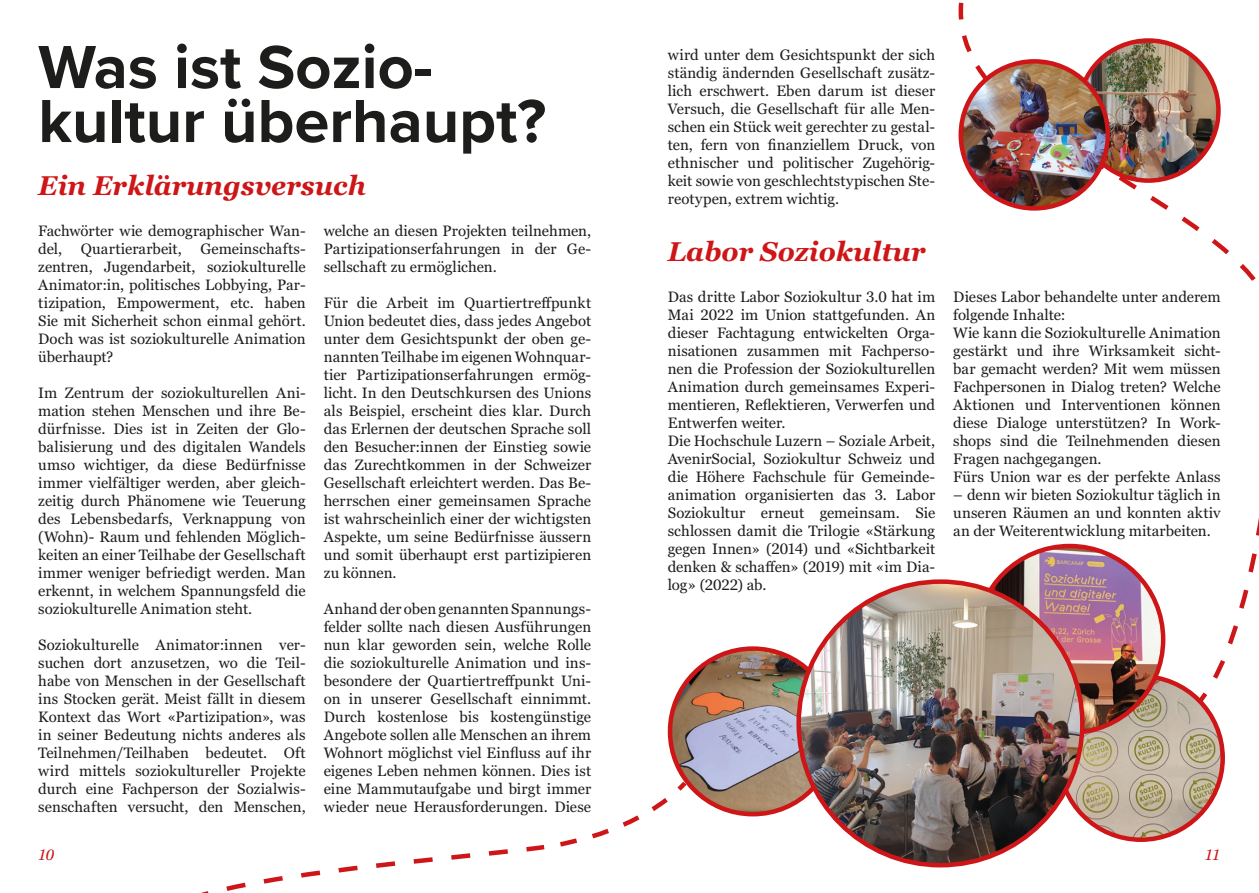
<style>
.page{position:relative;width:1259px;height:893px;background:#fff}
.page>*{position:absolute;margin:0;border:0;box-sizing:border-box;transform-origin:0 0}
.t1{font:700 63px/54px "Proxima Nova";color:#1d1d1b}
.t2{font:italic 700 27px "Georgia Pro";color:#ce1517}
.t3{font:15px/18px "Georgia Pro";color:#1d1d1b;text-align:justify}
.t4{font:italic 15px "Georgia Pro";color:#ce1517}
</style>
<div class="page">
<svg style="left:958px;top:2px;width:301px;height:705px"></svg>
<svg style="left:201px;top:779px;width:488px;height:114px"></svg>
<img style="left:1078px;top:41px;width:140px;height:140px;border-radius:70px">
<div style="left:1076px;top:38px;width:144px;height:145px;border:4px solid #ce1517;border-radius:50%"></div>
<img style="left:960px;top:61px;width:147px;height:147px;border-radius:74px">
<div style="left:958px;top:59px;width:152px;height:152px;border:4px solid #ce1517;border-radius:50%"></div>
<img style="left:1059px;top:676px;width:163px;height:164px;border-radius:82px">
<img style="left:976px;top:546px;width:187px;height:187px;border-radius:93px">
<img style="left:670px;top:649px;width:165px;height:165px;border-radius:83px">
<img style="left:798px;top:582px;width:284px;height:283px;border-radius:142px">
<h1 class="t1" style="left:38px;top:39px;width:509px">Was ist Sozio&shy;kultur überhaupt?</h1>
<h2 class="t2" style="left:38px;top:170px;width:329px">Ein Erklärungsversuch</h2>
<p class="t3" style="left:38px;top:222px;width:269px">Fachwörter wie demographischer Wan&shy;del, Quartierarbeit, Gemeinschafts&shy;zentren, Jugendarbeit, soziokulturelle Animator:in, politisches Lobbying, Par&shy;tizipation, Empowerment, etc. haben Sie mit Sicherheit schon einmal gehört.<br>Doch was ist soziokulturelle Animation überhaupt?</p>
<p class="t3" style="left:38px;top:384px;width:269px">Im Zentrum der soziokulturellen Ani&shy;mation stehen Menschen und ihre Be&shy;dürfnisse. Dies ist in Zeiten der Glo&shy;balisierung und des digitalen Wandels umso wichtiger, da diese Bedürfnisse immer vielfältiger werden, aber gleich&shy;zeitig durch Phänomene wie Teuerung des Lebensbedarfs, Verknappung von (Wohn)- Raum und fehlenden Möglich&shy;keiten an einer Teilhabe der Gesellschaft immer weniger befriedigt werden. Man erkennt, in welchem Spannungsfeld die soziokulturelle Animation steht.</p>
<p class="t3" style="left:38px;top:636px;width:269px">Soziokulturelle Animator:innen ver&shy;suchen dort anzusetzen, wo die Teil&shy;habe von Menschen in der Gesellschaft ins Stocken gerät. Meist fällt in diesem Kontext das Wort «Partizipation», was in seiner Bedeutung nichts anderes als Teilnehmen/Teilhaben bedeutet. Oft wird mittels soziokultureller Projekte durch eine Fachperson der Sozialwis&shy;senschaften versucht, den Menschen,</p>
<p class="t3" style="left:324px;top:222px;width:269px">welche an diesen Projekten teilnehmen, Partizipationserfahrungen in der Ge&shy;sellschaft zu ermöglichen.</p>
<p class="t3" style="left:324px;top:294px;width:269px">Für die Arbeit im Quartiertreffpunkt Union bedeutet dies, dass jedes Angebot unter dem Gesichtspunkt der oben ge&shy;nannten Teilhabe im eigenen Wohnquar&shy;tier Partizipationserfahrungen ermög&shy;licht. In den Deutschkursen des Unions als Beispiel, erscheint dies klar. Durch das Erlernen der deutschen Sprache soll den Besucher:innen der Einstieg sowie das Zurechtkommen in der Schweizer Gesellschaft erleichtert werden. Das Be&shy;herrschen einer gemeinsamen Sprache ist wahrscheinlich einer der wichtigsten Aspekte, um seine Bedürfnisse äussern und somit überhaupt erst partizipieren zu können.</p>
<p class="t3" style="left:324px;top:600px;width:269px">Anhand der oben genannten Spannungs&shy;felder sollte nach diesen Ausführungen nun klar geworden sein, welche Rolle die soziokulturelle Animation und ins&shy;besondere der Quartiertreffpunkt Uni&shy;on in unserer Gesellschaft einnimmt.<br>Durch kostenlose bis kostengünstige Angebote sollen alle Menschen an ihrem Wohnort möglichst viel Einfluss auf ihr eigenes Leben nehmen können. Dies ist eine Mammutaufgabe und birgt immer wieder neue Herausforderungen. Diese</p>
<p class="t3" style="left:668px;top:47px;width:269px">wird unter dem Gesichtspunkt der sich ständig ändernden Gesellschaft zusätz&shy;lich erschwert. Eben darum ist dieser Versuch, die Gesellschaft für alle Men&shy;schen ein Stück weit gerechter zu gestal&shy;ten, fern von finanziellem Druck, von ethnischer und politischer Zugehörig&shy;keit sowie von geschlechtstypischen Ste&shy;reotypen, extrem wichtig.</p>
<h2 class="t2" style="left:668px;top:236px;width:259px">Labor Soziokultur</h2>
<p class="t3" style="left:668px;top:288px;width:269px;text-align:left">Das dritte Labor Soziokultur 3.0 hat im Mai 2022 im Union stattgefunden. An dieser Fachtagung entwickelten Orga&shy;nisationen zusammen mit Fachperso&shy;nen die Profession der Soziokulturellen Animation durch gemeinsames Experi&shy;mentieren, Reflektieren, Verwerfen und Entwerfen weiter.<br>Die Hochschule Luzern – Soziale Arbeit, AvenirSocial, Soziokultur Schweiz und die Höhere Fachschule für Gemeinde&shy;animation organisierten das 3. Labor Soziokultur erneut gemeinsam. Sie schlossen damit die Trilogie «Stärkung gegen Innen» (2014) und «Sichtbarkeit denken &amp; schaffen» (2019) mit «im Dia&shy;log» (2022) ab.</p>
<p class="t3" style="left:953px;top:288px;width:269px;text-align:left">Dieses Labor behandelte unter anderem folgende Inhalte:<br>Wie kann die Soziokulturelle Animation gestärkt und ihre Wirksamkeit sicht&shy;bar gemacht werden? Mit wem müssen Fachpersonen in Dialog treten? Welche Aktionen und Interventionen können diese Dialoge unterstützen? In Work&shy;shops sind die Teilnehmenden diesen Fragen nachgegangen.<br>Fürs Union war es der perfekte Anlass</p>
<p class="t3" style="left:953px;top:486px;width:269px">– denn wir bieten Soziokultur täglich in unseren Räumen an und konnten aktiv an der Weiterentwicklung mitarbeiten.</p>
<p class="t4" style="left:38px;top:846px;width:18px">10</p>
<p class="t4" style="left:1204px;top:846px;width:18px">11</p>
</div>
